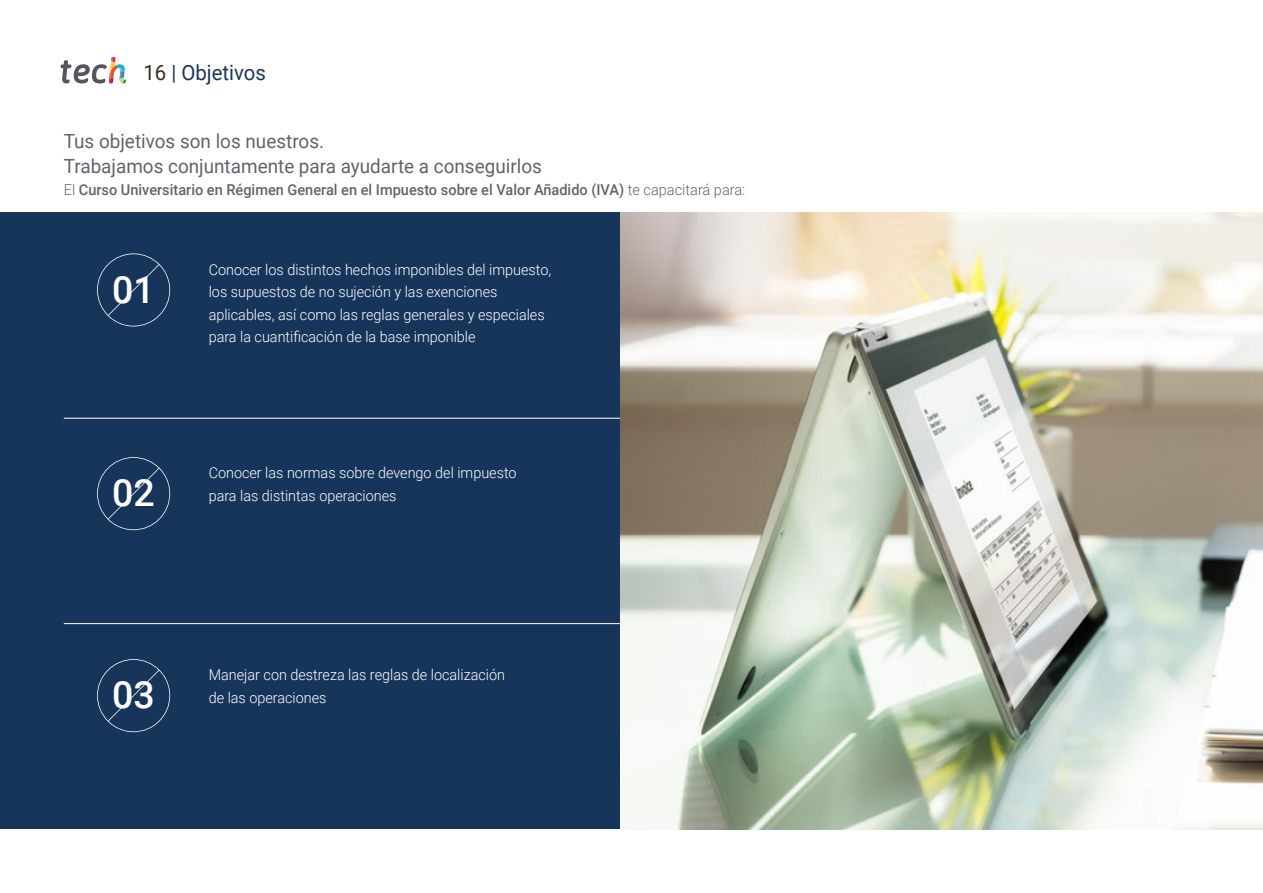
<style>
.page{position:relative;width:1263px;height:893px;background:#fff}
.page>*{position:absolute;margin:0;border:0;box-sizing:border-box;transform-origin:0 0}
.t1{font:500 37.5px "Roboto";color:#fff}
.t2{font:21px "Roboto";color:#1a355c}
.t3{font:19.5px/25.5px "Roboto";color:#61646a}
.t4{font:300 15px/22.5px "Roboto";color:#fff;scale:.96 1}
.t5{font:500 15px "Roboto";color:#61646a}
.s1{color:#312e20}
.s2{font-weight:300}
</style>
<div class="page">
<svg style="left:61px;top:57px;width:65px;height:27px"></svg>
<div style="left:0;top:213px;width:621px;height:616px;background:#17355b"></div>
<hr style="left:64px;top:418px;width:1199px;height:1px;background:#fff">
<hr style="left:64px;top:623px;width:1199px;height:1px;background:#fff">
<svg style="left:97px;top:457px;width:73px;height:73px"></svg>
<svg style="left:97px;top:659px;width:73px;height:73px"></svg>
<img style="left:621px;top:213px;width:642px;height:616px">
<svg style="left:97px;top:253px;width:73px;height:73px"></svg>
<h2 class="t2" style="left:144px;top:57px;width:124px"><span class="s1">16</span> | Objetivos</h2>
<h3 class="t3" style="left:64px;top:127px;width:480px">Tus objetivos son los nuestros.<br>Trabajamos conjuntamente para ayudarte a conseguirlos</h3>
<p class="t5" style="left:64px;top:179px;width:683px"><span class="s2">El</span> Curso Universitario en Régimen General en el Impuesto sobre el Valor Añadido (IVA) <span class="s2">te capacitará para:</span></p>
<h1 class="t1" style="left:112px;top:263px;width:44px">01</h1>
<h1 class="t1" style="left:112px;top:467px;width:44px">02</h1>
<p class="t4" style="left:209px;top:258px;width:358px">Conocer los distintos hechos imponibles del impuesto, los supuestos de no sujeción y las exenciones aplicables, así como las reglas generales y especiales para la cuantificación de la base imponible</p>
<p class="t4" style="left:209px;top:461px;width:322px">Conocer las normas sobre devengo del impuesto para las distintas operaciones</p>
<h1 class="t1" style="left:112px;top:669px;width:44px">03</h1>
<p class="t4" style="left:209px;top:663px;width:310px">Manejar con destreza las reglas de localización de las operaciones</p>
</div>
